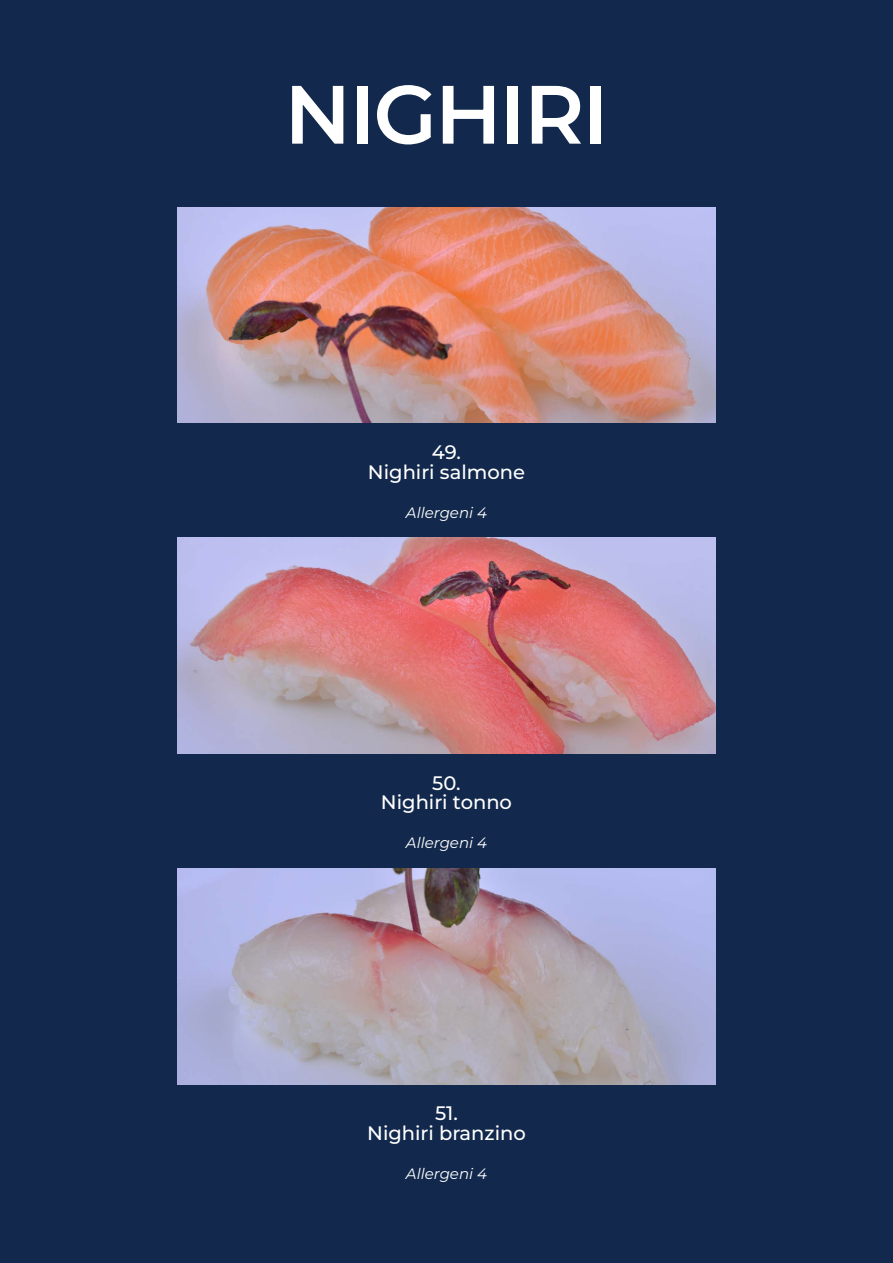
<style>
.page{position:relative;width:893px;height:1263px;background:#12294d}
.page>*{position:absolute;margin:0;border:0;box-sizing:border-box;transform-origin:0 0}
.t1{font:100 82.5px "Montserrat";letter-spacing:-.025em;color:#fff}
.t2{font:100 19.5px "Montserrat";color:#fff}
.t3{font:italic 100 15px "Montserrat";color:#fff}
</style>
<div class="page">
<img style="left:177px;top:868px;width:539px;height:216px">
<img style="left:177px;top:538px;width:539px;height:215px">
<img style="left:177px;top:207px;width:539px;height:216px">
<p class="t1" style="left:284px;top:59px;width:326px">NIGHIRI</p>
<p class="t2" style="left:432px;top:439px;width:31px">49.</p>
<p class="t2" style="left:368px;top:459px;width:159px">Nighiri salmone</p>
<p class="t3" style="left:406px;top:502px;width:83px">Allergeni 4</p>
<p class="t2" style="left:432px;top:770px;width:30px">50.</p>
<p class="t2" style="left:381px;top:789px;width:133px">Nighiri tonno</p>
<p class="t3" style="left:406px;top:833px;width:83px">Allergeni 4</p>
<p class="t2" style="left:435px;top:1100px;width:24px">51.</p>
<p class="t2" style="left:367px;top:1120px;width:160px">Nighiri branzino</p>
<p class="t3" style="left:406px;top:1163px;width:83px">Allergeni 4</p>
</div>
